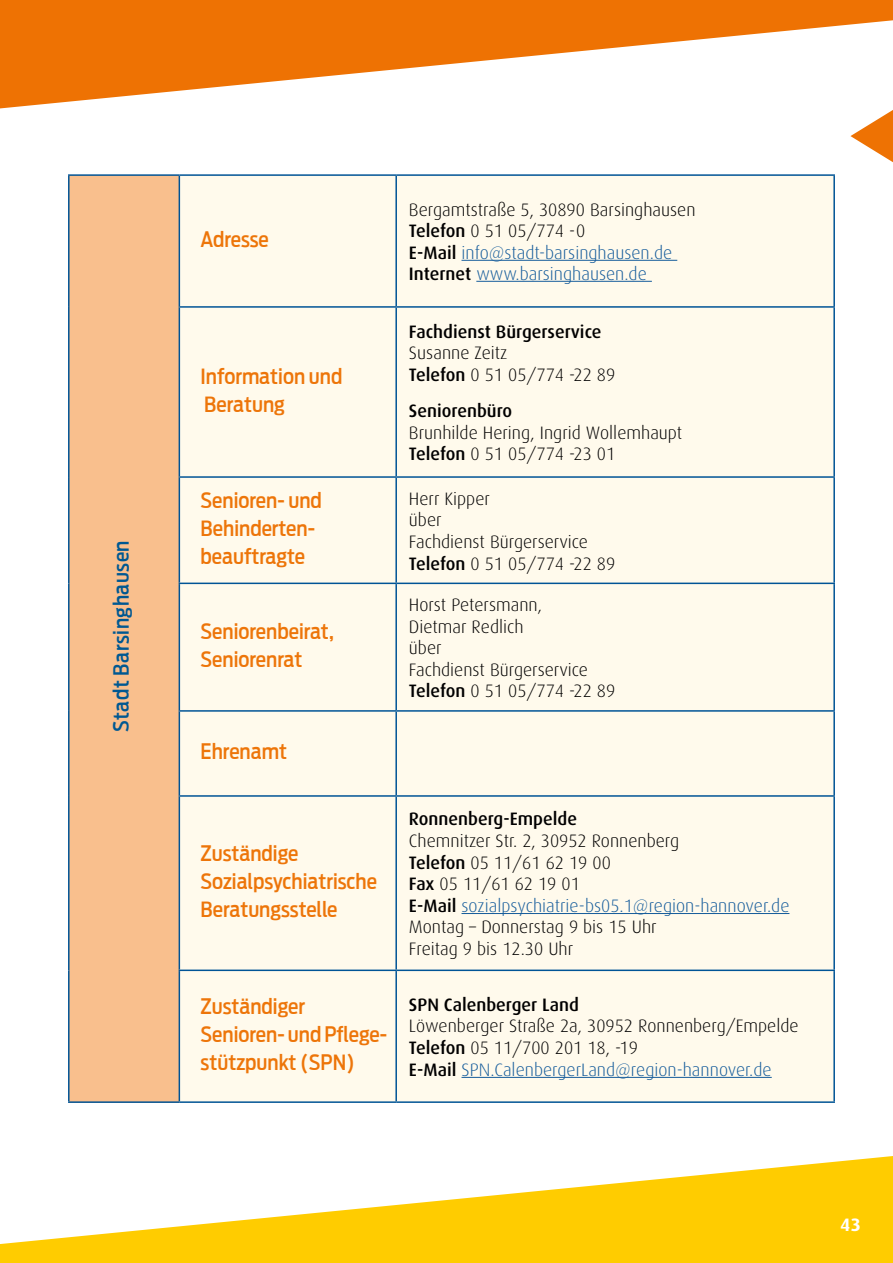
<style>
.page{position:relative;width:893px;height:1263px;background:#fff}
.page>*{position:absolute;margin:0;border:0;box-sizing:border-box;transform-origin:0 0}
.t1{font:500 21px/27.8px "Antenna Cond";color:#ed7509}
.t2{font:500 21px "Antenna Cond";letter-spacing:.025em;color:#005892}
.t3{font:300 18px/21.6px "Dax";color:#000}
.t4{font:300 18px/21px "Dax";color:#155c9b}
.t5{font:500 18px "Dax";color:#000}
.t6{font:700 18px "Dax";color:#fff}
.s1{color:#000}
.s2{font-weight:500;color:#000}
.s3{font-weight:500}
.s4{color:#155c9b}
</style>
<div class="page">
<svg style="left:0;top:1156px;width:893px;height:107px;fill:#fc0"></svg>
<svg style="left:0;top:0;width:893px;height:108px;fill:#ee7203"></svg>
<svg style="left:850px;top:102px;width:43px;height:61px"></svg>
<div style="left:69px;top:175px;width:110px;height:927px;background:#f9bf8d"></div>
<div style="left:180px;top:176px;width:653px;height:925px;background:#fffaec"></div>
<hr style="left:68px;top:174px;width:111px;height:2px;background:#005496">
<hr style="left:68px;top:176px;width:2px;height:131px;background:#005496">
<hr style="left:68px;top:307px;width:2px;height:170px;background:#005496">
<hr style="left:68px;top:477px;width:2px;height:106px;background:#005496">
<hr style="left:68px;top:583px;width:2px;height:128px;background:#005496">
<hr style="left:68px;top:711px;width:2px;height:85px;background:#005496">
<hr style="left:68px;top:796px;width:2px;height:174px;background:#005496">
<hr style="left:68px;top:970px;width:2px;height:131px;background:#005496">
<hr style="left:68px;top:1101px;width:111px;height:2px;background:#005496">
<hr style="left:179px;top:174px;width:217px;height:2px;background:#005496">
<hr style="left:179px;top:176px;width:1px;height:130px;background:#005496">
<hr style="left:396px;top:174px;width:439px;height:2px;background:#005496">
<hr style="left:395px;top:176px;width:2px;height:130px;background:#005496">
<hr style="left:833px;top:176px;width:2px;height:130px;background:#005496">
<hr style="left:179px;top:306px;width:217px;height:2px;background:#005496">
<hr style="left:179px;top:308px;width:1px;height:168px;background:#005496">
<hr style="left:396px;top:306px;width:439px;height:2px;background:#005496">
<hr style="left:395px;top:308px;width:2px;height:168px;background:#005496">
<hr style="left:833px;top:308px;width:2px;height:168px;background:#005496">
<hr style="left:179px;top:476px;width:217px;height:2px;background:#005496">
<hr style="left:179px;top:478px;width:1px;height:105px;background:#005496">
<hr style="left:396px;top:476px;width:439px;height:2px;background:#005496">
<hr style="left:395px;top:478px;width:2px;height:105px;background:#005496">
<hr style="left:833px;top:478px;width:2px;height:105px;background:#005496">
<hr style="left:179px;top:583px;width:217px;height:1px;background:#005496">
<hr style="left:179px;top:584px;width:1px;height:126px;background:#005496">
<hr style="left:396px;top:583px;width:439px;height:1px;background:#005496">
<hr style="left:395px;top:584px;width:2px;height:126px;background:#005496">
<hr style="left:833px;top:584px;width:2px;height:126px;background:#005496">
<hr style="left:179px;top:710px;width:217px;height:2px;background:#005496">
<hr style="left:179px;top:712px;width:1px;height:83px;background:#005496">
<hr style="left:396px;top:710px;width:439px;height:2px;background:#005496">
<hr style="left:395px;top:712px;width:2px;height:83px;background:#005496">
<hr style="left:833px;top:712px;width:2px;height:83px;background:#005496">
<hr style="left:179px;top:795px;width:217px;height:2px;background:#005496">
<hr style="left:179px;top:797px;width:1px;height:172px;background:#005496">
<hr style="left:396px;top:795px;width:439px;height:2px;background:#005496">
<hr style="left:395px;top:797px;width:2px;height:172px;background:#005496">
<hr style="left:833px;top:797px;width:2px;height:172px;background:#005496">
<hr style="left:179px;top:969px;width:217px;height:2px;background:#005496">
<hr style="left:179px;top:971px;width:1px;height:130px;background:#005496">
<hr style="left:396px;top:969px;width:439px;height:2px;background:#005496">
<hr style="left:395px;top:971px;width:2px;height:130px;background:#005496">
<hr style="left:833px;top:971px;width:2px;height:130px;background:#005496">
<hr style="left:179px;top:1101px;width:217px;height:2px;background:#005496">
<hr style="left:396px;top:1101px;width:439px;height:2px;background:#005496">
<hr style="left:461px;top:260px;width:216px;height:1px;background:#155c9b">
<hr style="left:476px;top:281px;width:176px;height:1px;background:#155c9b">
<hr style="left:461px;top:913px;width:328px;height:1px;background:#155c9b">
<hr style="left:461px;top:1077px;width:311px;height:1px;background:#155c9b">
<p class="t2" style="left:109px;top:732px;width:193px;rotate:-90deg">Stadt Barsinghausen</p>
<p class="t1" style="left:201px;top:225px;width:70px">Adresse</p>
<p class="t1" style="left:201px;top:363px;width:143px">Information und<br>Beratung</p>
<p class="t4" style="left:409px;top:200px;width:288px"><span class="s1">Bergamtstraße 5, 30890 Barsinghausen </span><span class="s2">Telefon</span> <span class="s1">0 51 05/774 -0<br></span><span class="s2">E-Mail</span> info@stadt-barsinghausen.de <span class="s2">Internet</span> www.barsinghausen.de</p>
<p class="t5" style="left:409px;top:321px;width:194px">Fachdienst Bürgerservice</p>
<p class="t3" style="left:409px;top:342px;width:208px">Susanne Zeitz<br><span class="s3">Telefon</span> 0 51 05/774 -22 89</p>
<p class="t5" style="left:409px;top:401px;width:105px">Seniorenbüro</p>
<p class="t3" style="left:409px;top:422px;width:275px">Brunhilde Hering, Ingrid Wollemhaupt<br><span class="s3">Telefon</span> 0 51 05/774 -23 01</p>
<p class="t1" style="left:201px;top:487px;width:123px">Senioren- und<br>Behinderten&shy;beauftragte</p>
<p class="t3" style="left:409px;top:488px;width:208px">Herr Kipper<br>über<br>Fachdienst Bürgerservice<br><span class="s3">Telefon</span> 0 51 05/774 -22 89</p>
<p class="t1" style="left:201px;top:618px;width:135px">Seniorenbeirat,<br>Seniorenrat</p>
<p class="t1" style="left:201px;top:738px;width:88px">Ehrenamt</p>
<p class="t1" style="left:201px;top:840px;width:178px">Zuständige<br>Sozialpsychiatrische<br>Beratungsstelle</p>
<p class="t3" style="left:409px;top:594px;width:208px">Horst Petersmann,<br>Dietmar Redlich<br>über<br>Fachdienst Bürgerservice<br><span class="s3">Telefon</span> 0 51 05/774 -22 89</p>
<p class="t5" style="left:409px;top:809px;width:170px">Ronnenberg-Empelde</p>
<p class="t3" style="left:409px;top:830px;width:382px">Chemnitzer Str. 2, 30952 Ronnenberg<br><span class="s3">Telefon</span> 05 11/61 62 19 00<br><span class="s3">Fax</span> 05 11/61 62 19 01<br><span class="s3">E-Mail</span> <span class="s4">sozialpsychiatrie-bs05.1@region-hannover.de<br></span>Montag – Donnerstag 9 bis 15 Uhr<br>Freitag 9 bis 12.30 Uhr</p>
<p class="t1" style="left:201px;top:993px;width:188px">Zuständiger<br>Senioren- und Pflege&shy;stützpunkt (SPN)</p>
<p class="t5" style="left:409px;top:994px;width:172px">SPN Calenberger Land</p>
<p class="t3" style="left:409px;top:1015px;width:391px">Löwenberger Straße 2a, 30952 Ronnenberg/Empelde<br><span class="s3">Telefon</span> 05 11/700 201 18, -19<br><span class="s3">E-Mail</span> <span class="s4">SPN.CalenbergerLand@region-hannover.de</span></p>
<p class="t6" style="left:840px;top:1214px;width:22px">43</p>
</div>
